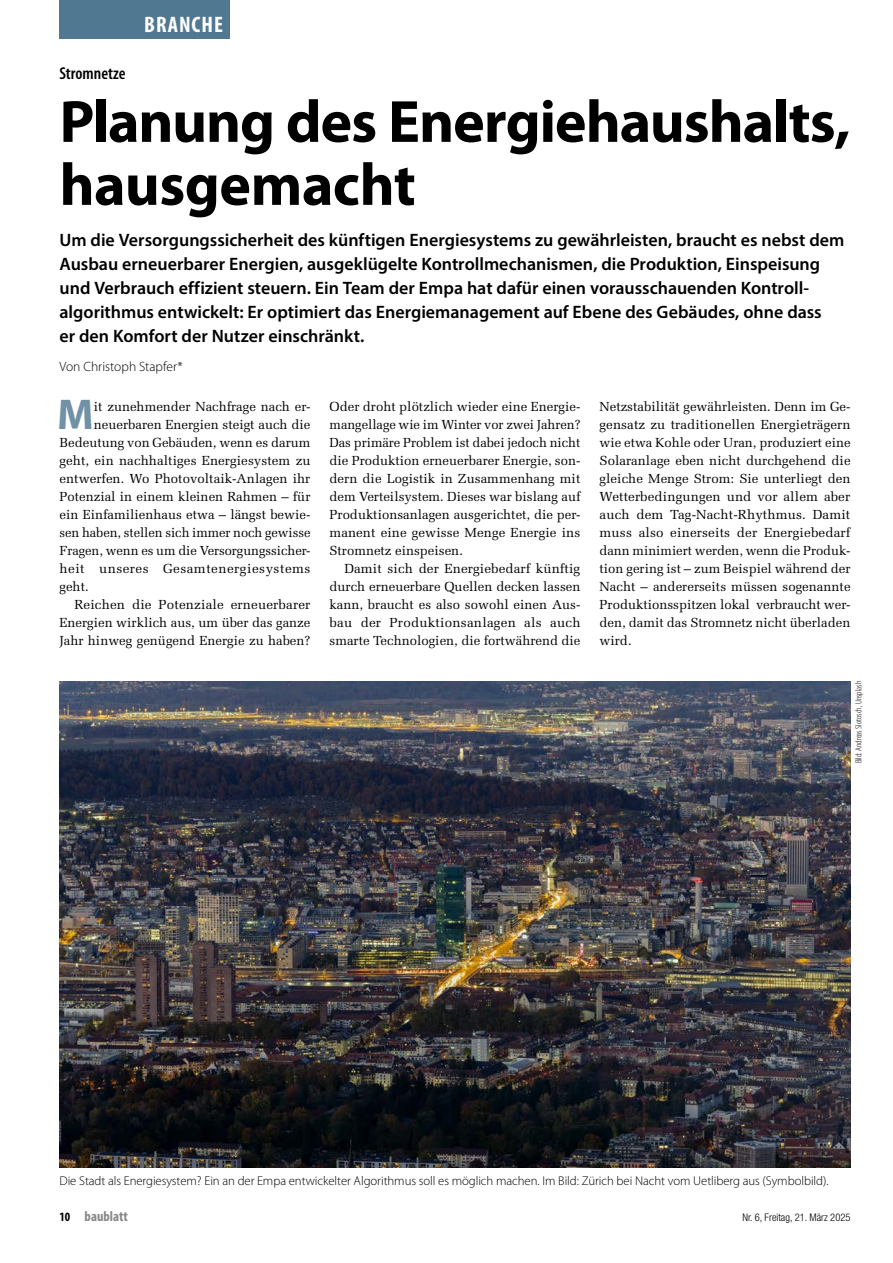
<style>
.page{position:relative;width:893px;height:1263px;background:#fff}
.page>*{position:absolute;margin:0;border:0;box-sizing:border-box;transform-origin:0 0}
.t1{font:700 60px/63px "Myriad Pro";letter-spacing:-.02em;color:#000}
.t2{font:700 43.2px "Myriad Pro";color:#7191a7}
.t3{font:700 condensed 22.5px "Myriad Pro";letter-spacing:.045em;color:#fff}
.t4{font:600 18px/24px "Myriad Pro";color:#000}
.t5{font:600 condensed 17.25px "Myriad Pro";color:#000}
.t6{font:700 condensed 14.25px "Myriad Pro";color:#868786}
.t7{font:300 13.5px "Myriad Pro";color:#000}
.t8{font:13.2px/18px "Melior LT Std";color:#000;text-align:justify}
.t9{font:13.2px "Melior LT Std";letter-spacing:.035em;color:#000}
.t10{font:300 12.75px "Myriad Pro";letter-spacing:-.005em;color:#000}
.t11{font:300 condensed 10.5px "Helvetica Neue LT Pro";color:#000}
.t12{font:300 condensed 9px "Myriad Pro";color:#000}
.s1{font-size:12.75px;color:#000}
</style>
<div class="page">
<img style="left:60px;top:681px;width:790px;height:486px">
<div style="left:60px;top:0;width:170px;height:38px;background:#507890"></div>
<h3 class="t3" style="left:144px;top:10px;width:80px">BRANCHE</h3>
<h3 class="t5" style="left:60px;top:64px;width:68px">Stromnetze</h3>
<h1 class="t1" style="left:60px;top:91px;width:792px">Planung des Energiehaushalts, hausgemacht</h1>
<p class="t4" style="left:60px;top:227px;width:786px">Um die Versorgungssicherheit des künftigen Energiesystems zu gewährleisten, braucht es nebst dem Ausbau erneuerbarer Energien, ausgeklügelte Kontrollmechanismen, die Produktion, Einspeisung und Verbrauch effizient steuern. Ein Team der Empa hat dafür einen vorausschauenden Kontroll&shy;algorithmus entwickelt: Er optimiert das Energiemanagement auf Ebene des Gebäudes, ohne dass<br>er den Komfort der Nutzer einschränkt.</p>
<p class="t7" style="left:60px;top:359px;width:125px">Von Christoph Stapfer*</p>
<h2 class="t2" style="left:57px;top:390px;width:38px">M</h2>
<p class="t8" style="left:94px;top:398px;width:218px">it zunehmender Nachfrage nach er-</p>
<p class="t8" style="left:94px;top:416px;width:218px">neuerbaren Energien steigt auch die</p>
<p class="t8" style="left:60px;top:434px;width:252px">Bedeutung von Gebäuden, wenn es darum</p>
<p class="t8" style="left:60px;top:452px;width:252px">geht, ein nachhaltiges Energiesystem zu</p>
<p class="t8" style="left:60px;top:470px;width:252px">entwerfen. Wo Photovoltaik-Anlagen ihr</p>
<p class="t8" style="left:60px;top:488px;width:252px">Potenzial in einem kleinen Rahmen – für</p>
<p class="t8" style="left:60px;top:506px;width:252px">ein Einfamilienhaus etwa – längst bewie-</p>
<p class="t8" style="left:60px;top:524px;width:252px">sen haben, stellen sich immer noch gewisse</p>
<p class="t8" style="left:60px;top:542px;width:252px">Fragen, wenn es um die Versorgungssicher-</p>
<p class="t9" style="left:60px;top:561px;width:252px">heit unseres Gesamtenergiesystems</p>
<p class="t8" style="left:60px;top:578px;width:31px">geht.</p>
<p class="t8" style="left:74px;top:596px;width:238px">Reichen die Potenziale erneuerbarer</p>
<p class="t8" style="left:60px;top:614px;width:252px">Energien wirklich aus, um über das ganze</p>
<p class="t8" style="left:60px;top:632px;width:252px">Jahr hinweg genügend Energie zu haben?</p>
<p class="t8" style="left:330px;top:398px;width:252px">Oder droht plötzlich wieder eine Energie&shy;mangellage wie im Winter vor zwei Jahren?<br>Das primäre Problem ist dabei jedoch nicht die Produktion erneuerbarer Energie, son&shy;dern die Logistik in Zusammenhang mit dem Verteilsystem. Dieses war bislang auf Produktionsanlagen ausgerichtet, die per&shy;manent eine gewisse Menge Energie ins Stromnetz einspeisen.</p>
<p class="t8" style="left:330px;top:560px;width:252px;text-indent:15px">Damit sich der Energiebedarf künftig durch erneuerbare Quellen decken lassen kann, braucht es also sowohl einen Aus&shy;bau der Produktionsanlagen als auch smarte Technologien, die fortwährend die</p>
<p class="t8" style="left:600px;top:398px;width:253px">Netzstabilität gewährleisten. Denn im Ge&shy;gensatz zu traditionellen Energieträgern wie etwa Kohle oder Uran, produziert eine Solaranlage eben nicht durchgehend die gleiche Menge Strom: Sie unterliegt den Wetterbedingungen und vor allem aber auch dem Tag-Nacht-Rhythmus. Damit muss also einerseits der Energiebedarf dann minimiert werden, wenn die Produk&shy;tion gering ist – zum Beispiel während der Nacht – andererseits müssen sogenannte Produktionsspitzen lokal verbraucht wer&shy;den, damit das Stromnetz nicht überladen wird.</p>
<p class="t12" style="left:854px;top:763px;width:84px;rotate:-90deg">Bild: Andreas Slotosch, Unsplash</p>
<p class="t10" style="left:60px;top:1174px;width:771px">Die Stadt als Energiesystem? Ein an der Empa entwickelter Algorithmus soll es möglich machen. Im Bild: Zürich bei Nacht vom Uetliberg aus (Symbolbild).</p>
<p class="t6" style="left:60px;top:1207px;width:70px"><span class="s1">10</span> baublatt</p>
<p class="t11" style="left:742px;top:1211px;width:109px">Nr. 6, Freitag, 21. März 2025</p>
</div>
